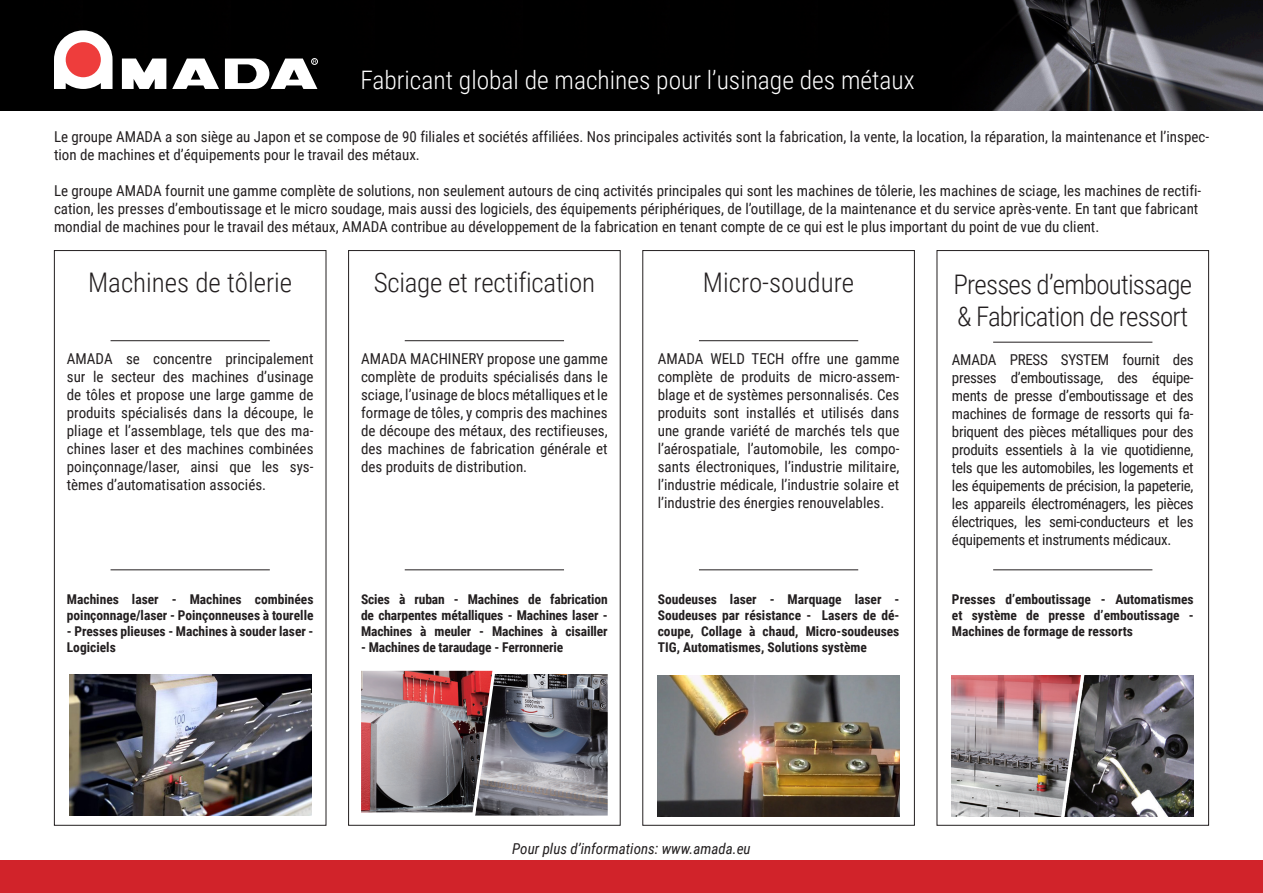
<style>
.page{position:relative;width:1263px;height:893px;background:#fff}
.page>*{position:absolute;margin:0;border:0;box-sizing:border-box;transform-origin:0 0}
.t1{font:300 27px "Roboto Condensed";letter-spacing:-.01em;color:#231f20}
.t2{font:300 27px/32.4px "Roboto Condensed";letter-spacing:-.03em;color:#231f20}
.t3{font:300 25.5px "Roboto Condensed";color:#fff}
.t4{font:15px/18px "Roboto Condensed";color:#231f20;text-align:justify}
.t5{font:italic 15px "Roboto Condensed";color:#231f20}
.t6{font:700 13.5px/16.2px "Roboto Condensed";color:#231f20;text-align:justify}
</style>
<div class="page">
<div style="left:818px;top:0;width:135px;height:111px;background:#000"></div>
<div style="left:523px;top:0;width:64px;height:111px;background:#000"></div>
<div style="left:230px;top:0;width:62px;height:111px;background:#000"></div>
<div style="left:669px;top:0;width:67px;height:111px;background:#000"></div>
<div style="left:374px;top:0;width:67px;height:111px;background:#000"></div>
<div style="left:82px;top:0;width:66px;height:111px;background:#000"></div>
<div style="left:736px;top:0;width:82px;height:111px;background:#000"></div>
<div style="left:441px;top:0;width:82px;height:111px;background:#000"></div>
<div style="left:148px;top:0;width:82px;height:111px;background:#000"></div>
<div style="left:587px;top:0;width:82px;height:111px;background:#000"></div>
<div style="left:292px;top:0;width:82px;height:111px;background:#000"></div>
<div style="left:0;top:0;width:82px;height:111px;background:#000"></div>
<div style="left:936px;top:250px;width:273px;height:576px;border:1px solid #231f20"></div>
<div style="left:54px;top:250px;width:272px;height:576px;border:1px solid #231f20"></div>
<div style="left:642px;top:250px;width:273px;height:576px;border:1px solid #231f20"></div>
<div style="left:348px;top:250px;width:273px;height:576px;border:1px solid #231f20"></div>
<hr style="left:111px;top:340px;width:159px;height:1px;background:#231f20">
<hr style="left:111px;top:569px;width:159px;height:1px;background:#231f20">
<hr style="left:405px;top:340px;width:159px;height:1px;background:#231f20">
<hr style="left:405px;top:569px;width:159px;height:1px;background:#231f20">
<hr style="left:699px;top:340px;width:159px;height:1px;background:#231f20">
<hr style="left:699px;top:569px;width:159px;height:1px;background:#231f20">
<hr style="left:993px;top:342px;width:159px;height:1px;background:#231f20">
<hr style="left:993px;top:569px;width:159px;height:1px;background:#231f20">
<img style="left:361px;top:671px;width:109px;height:141px">
<img style="left:499px;top:674px;width:109px;height:142px">
<img style="left:69px;top:674px;width:242px;height:142px">
<img style="left:952px;top:675px;width:241px;height:142px">
<img style="left:658px;top:675px;width:241px;height:142px">
<img style="left:953px;top:0;width:310px;height:111px">
<div style="left:311px;top:58px;width:7px;height:7px;border:1px solid #fff;border-radius:50%"></div>
<svg style="left:54px;top:30px;width:59px;height:59px"></svg>
<svg style="left:122px;top:59px;width:44px;height:30px"></svg>
<svg style="left:172px;top:59px;width:47px;height:30px"></svg>
<svg style="left:225px;top:59px;width:92px;height:30px"></svg>
<div style="left:0;top:860px;width:1263px;height:33px;background:#d1232a"></div>
<svg style="left:1059px;top:675px;width:28px;height:142px;background:#7f6e70"></svg>
<svg style="left:470px;top:670px;width:29px;height:146px;background:#7f6266"></svg>
<p class="t3" style="left:360px;top:62px;width:556px">Fabricant global de machines pour l’usinage des métaux</p>
<p class="t4" style="left:54px;top:127px;width:1156px">Le groupe AMADA a son siège au Japon et se compose de 90 filiales et sociétés affiliées. Nos principales activités sont la fabrication, la vente, la location, la réparation, la maintenance et l’inspec&shy;tion de machines et d’équipements pour le travail des métaux.</p>
<p class="t4" style="left:54px;top:181px;width:1149px;text-align:left">Le groupe AMADA fournit une gamme complète de solutions, non seulement autours de cinq activités principales qui sont les machines de tôlerie, les machines de sciage, les machines de rectifi&shy;cation, les presses d’emboutissage et le micro soudage, mais aussi des logiciels, des équipements périphériques, de l’outillage, de la maintenance et du service après-vente. En tant que fabricant mondial de machines pour le travail des métaux, AMADA contribue au développement de la fabrication en tenant compte de ce qui est le plus important du point de vue du client.</p>
<p class="t1" style="left:88px;top:263px;width:206px">Machines de tôlerie</p>
<p class="t1" style="left:703px;top:263px;width:153px">Micro-soudure</p>
<p class="t1" style="left:374px;top:264px;width:223px">Sciage et rectification</p>
<p class="t2" style="left:953px;top:267px;width:240px">Presses d’emboutissage &amp; Fabrication de ressort</p>
<p class="t4" style="left:952px;top:350px;width:243px">AMADA PRESS SYSTEM fournit des presses d’emboutissage, des équipe&shy;ments de presse d’emboutissage et des machines de formage de ressorts qui fa&shy;briquent des pièces métalliques pour des produits essentiels à la vie quotidienne, tels que les automobiles, les logements et les équipements de précision, la papeterie, les appareils électroménagers, les pièces électriques, les semi-conducteurs et les équipements et instruments médicaux.</p>
<p class="t4" style="left:658px;top:349px;width:243px">AMADA WELD TECH offre une gamme complète de produits de micro-assem&shy;blage et de systèmes personnalisés. Ces produits sont installés et utilisés dans une grande variété de marchés tels que l’aérospatiale, l’automobile, les compo&shy;sants électroniques, l’industrie militaire, l’industrie médicale, l’industrie solaire et l’industrie des énergies renouvelables.</p>
<p class="t4" style="left:67px;top:349px;width:248px">AMADA se concentre principalement sur le secteur des machines d’usinage de tôles et propose une large gamme de produits spécialisés dans la découpe, le pliage et l’assemblage, tels que des ma&shy;chines laser et des machines combinées poinçonnage/laser, ainsi que les sys&shy;tèmes d’automatisation associés.</p>
<p class="t4" style="left:361px;top:350px;width:248px">AMADA MACHINERY propose une gamme complète de produits spécialisés dans le sciage, l’usinage de blocs métalliques et le formage de tôles, y compris des machines de découpe des métaux, des rectifieuses, des machines de fabrication générale et des produits de distribution.</p>
<p class="t6" style="left:67px;top:590px;width:248px">Machines laser - Machines combinées poinçonnage/laser - Poinçonneuses à tourelle</p>
<p class="t6" style="left:67px;top:623px;width:248px">- Presses plieuses - Machines à souder laser -<br>Logiciels</p>
<p class="t6" style="left:361px;top:590px;width:248px">Scies à ruban - Machines de fabrication de charpentes métalliques - Machines laser - Machines à meuler - Machines à cisailler</p>
<p class="t6" style="left:361px;top:639px;width:204px">- Machines de taraudage - Ferronnerie</p>
<p class="t6" style="left:658px;top:590px;width:243px">Soudeuses laser - Marquage laser - Soudeuses par résistance - Lasers de dé&shy;coupe, Collage à chaud, Micro-soudeuses TIG, Automatismes, Solutions système</p>
<p class="t6" style="left:952px;top:590px;width:243px">Presses d’emboutissage - Automatismes et système de presse d’emboutissage - Machines de formage de ressorts</p>
<p class="t5" style="left:512px;top:838px;width:240px">Pour plus d’informations: www.amada.eu</p>
</div>
